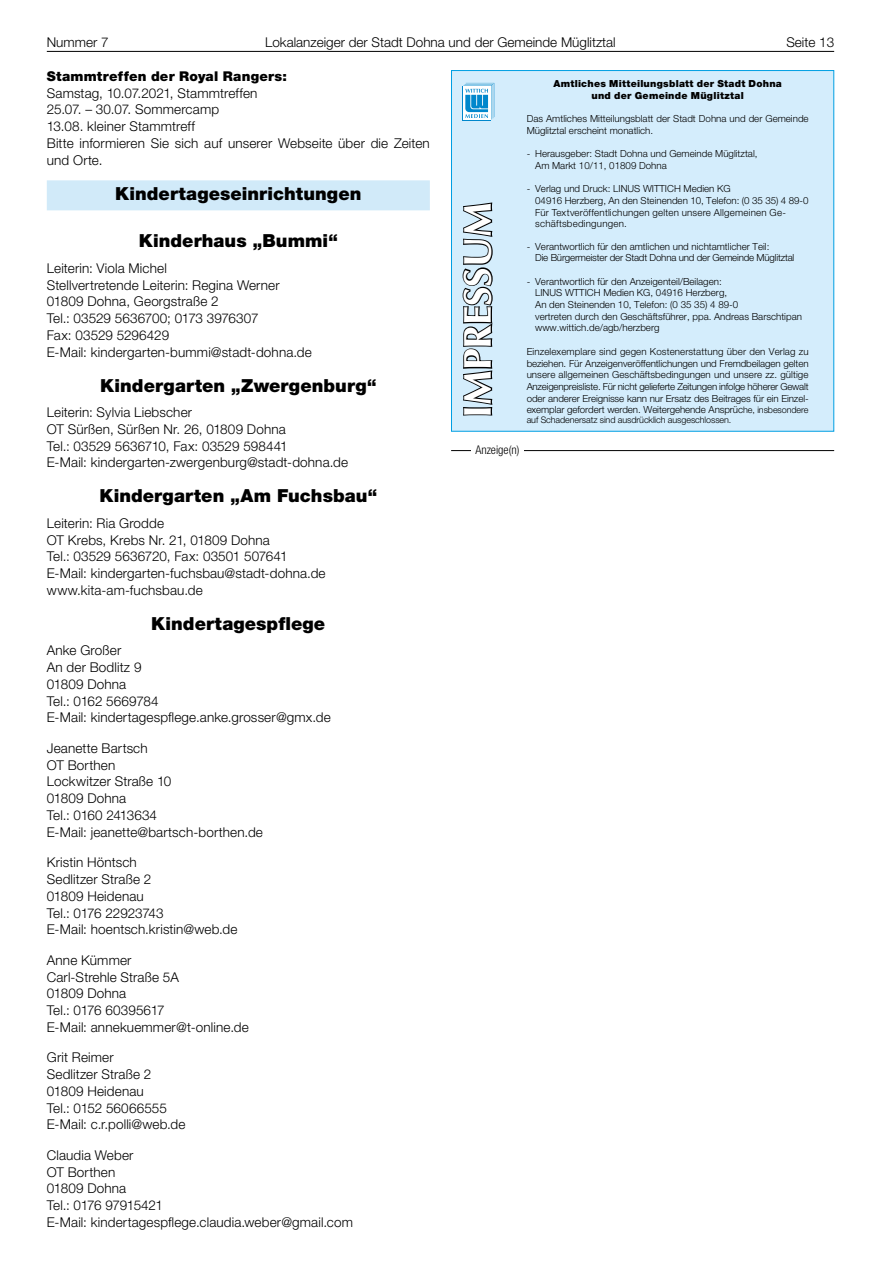
<style>
.page{position:relative;width:881px;height:1263px;background:#fff}
.page>*{position:absolute;margin:0;border:0;box-sizing:border-box;transform-origin:0 0}
.t1{font:700 39px "Optima LT";letter-spacing:-.005em;color:#fff}
.t2{font:900 18px "Helvetica Neue LT";letter-spacing:.005em;color:#000}
.t3{font:300 13.5px/16.8px "Helvetica Neue LT";letter-spacing:.01em;color:#000}
.t4{font:900 13.5px "Helvetica Neue LT";letter-spacing:.015em;color:#000}
.t5{font:300 condensed 12px "Helvetica Neue LT";color:#000}
.t6{font:300 9.75px/11.7px "Helvetica Neue LT";color:#000}
.t7{font:300 9.75px/11.7px "Helvetica Neue LT";letter-spacing:-.02em;color:#000}
.t8{font:900 9.75px/11.7px "Helvetica Neue LT";letter-spacing:.025em;color:#000;text-align:center}
.t9{font:300 9px "Helvetica Neue LT";letter-spacing:-.01em;color:#000}
.s1{font-size:9px}
</style>
<div class="page">
<hr style="left:47px;top:51px;width:786px;height:1px;background:#000">
<div style="left:47px;top:180px;width:382px;height:30px;background:#d1eaf9"></div>
<div style="left:451px;top:70px;width:382px;height:362px;background:#d4edfc;border:1px solid #009fe3"></div>
<svg style="left:462px;top:202px;width:31px;height:214px"></svg>
<div style="left:462px;top:86px;width:28px;height:34px;background:#0087cc"></div>
<svg style="left:463px;top:119px;width:27px;height:1px"></svg>
<svg style="left:463px;top:83px;width:31px;height:36px"></svg>
<hr style="left:451px;top:450px;width:382px;height:1px;background:#000">
<div style="left:471px;top:446px;width:52px;height:7px;background:#fff"></div>
<p class="t3" style="left:47px;top:34px;width:63px">Nummer 7</p>
<p class="t3" style="left:265px;top:33px;width:352px">Lokalanzeiger der Stadt Dohna und der Gemeinde Müglitztal</p>
<p class="t3" style="left:786px;top:33px;width:49px">Seite 13</p>
<p class="t4" style="left:47px;top:68px;width:241px">Stammtreffen der Royal Rangers:</p>
<p class="t3" style="left:47px;top:84px;width:384px">Samstag, 10.07.2021, Stammtreffen<br>25.07. – 30.07. Sommercamp<br>13.08. kleiner Stammtreff<br>Bitte informieren Sie sich auf unserer Webseite über die Zeiten und Orte.</p>
<h2 class="t2" style="left:115px;top:183px;width:247px">Kindertageseinrichtungen</h2>
<h2 class="t2" style="left:139px;top:230px;width:200px">Kinderhaus „Bummi“</h2>
<p class="t3" style="left:47px;top:259px;width:266px">Leiterin: Viola Michel<br>Stellvertretende Leiterin: Regina Werner<br>01809 Dohna, Georgstraße 2<br>Tel.: 03529 5636700; 0173 3976307<br>Fax: 03529 5296429<br>E-Mail: kindergarten-bummi@stadt-dohna.de</p>
<h2 class="t2" style="left:100px;top:375px;width:277px">Kindergarten „Zwergenburg“</h2>
<p class="t3" style="left:47px;top:404px;width:303px">Leiterin: Sylvia Liebscher<br>OT Sürßen, Sürßen Nr. 26, 01809 Dohna<br>Tel.: 03529 5636710, Fax: 03529 598441<br>E-Mail: kindergarten-zwergenburg@stadt-dohna.de</p>
<h2 class="t2" style="left:99px;top:485px;width:279px">Kindergarten „Am Fuchsbau“</h2>
<p class="t3" style="left:47px;top:514px;width:280px">Leiterin: Ria Grodde<br>OT Krebs, Krebs Nr. 21, 01809 Dohna<br>Tel.: 03529 5636720, Fax: 03501 507641<br>E-Mail: kindergarten-fuchsbau@stadt-dohna.de www.kita-am-fuchsbau.de</p>
<h2 class="t2" style="left:151px;top:613px;width:175px">Kindertagespflege</h2>
<p class="t3" style="left:47px;top:642px;width:285px">Anke Großer<br>An der Bodlitz 9<br>01809 Dohna<br>Tel.: 0162 5669784<br>E-Mail: kindertagespflege.anke.grosser@gmx.de</p>
<p class="t3" style="left:47px;top:739px;width:217px">Jeanette Bartsch<br>OT Borthen<br>Lockwitzer Straße 10<br>01809 Dohna<br>Tel.: 0160 2413634<br>E-Mail: jeanette@bartsch-borthen.de</p>
<p class="t3" style="left:47px;top:854px;width:192px">Kristin Höntsch<br>Sedlitzer Straße 2<br>01809 Heidenau<br>Tel.: 0176 22923743<br>E-Mail: hoentsch.kristin@web.de</p>
<p class="t3" style="left:47px;top:951px;width:203px">Anne Kümmer<br>Carl-Strehle Straße 5A<br>01809 Dohna<br>Tel.: 0176 60395617<br>E-Mail: annekuemmer@t-online.de</p>
<p class="t3" style="left:47px;top:1049px;width:140px">Grit Reimer<br>Sedlitzer Straße 2<br>01809 Heidenau<br>Tel.: 0152 56066555<br>E-Mail: c.r.polli@web.de</p>
<p class="t3" style="left:47px;top:1146px;width:307px">Claudia Weber<br>OT Borthen<br>01809 Dohna<br>Tel.: 0176 97915421<br>E-Mail: kindertagespflege.claudia.weber@gmail.com</p>
<p class="t8" style="left:553px;top:78px;width:230px">Amtliches Mitteilungsblatt der Stadt Dohna und der Gemeinde Müglitztal</p>
<p class="t6" style="left:526px;top:112px;width:283px">Das Amtliches Mitteilungsblatt der Stadt Dohna und der Gemeinde<br>Müglitztal erscheint monatlich.</p>
<p class="t6" style="left:535px;top:148px;width:224px;text-indent:-9px">- Herausgeber: Stadt Dohna und Gemeinde Müglitztal,<br>Am Markt 10/11, 01809 Dohna</p>
<p class="t6" style="left:535px;top:183px;width:275px;text-indent:-9px">- Verlag und Druck: LINUS WITTICH Medien KG<br>04916 Herzberg, An den Steinenden 10, Telefon: (0 35 35) 4 89-0<br>Für Textveröffentlichungen gelten unsere Allgemeinen Ge&shy;schäftsbedingungen.</p>
<p class="t7" style="left:535px;top:240px;width:261px;text-indent:-9px">- Verantwortlich für den amtlichen und nichtamtlicher Teil:<br>Die Bürgermeister der Stadt Dohna und der Gemeinde Müglitztal</p>
<p class="t6" style="left:535px;top:275px;width:268px;text-indent:-9px">- Verantwortlich für den Anzeigenteil/Beilagen:<br>LINUS WTTICH Medien KG, 04916 Herzberg,<br>An den Steinenden 10, Telefon: (0 35 35) 4 89-0<br>vertreten durch den Geschäftsführer, ppa. Andreas Barschtipan www.wittich.de/agb/herzberg</p>
<p class="t6" style="left:526px;top:345px;width:283px;text-align:justify">Einzelexemplare sind gegen Kostenerstattung über den Verlag zu beziehen. Für Anzeigenveröffentlichungen und Fremdbeilagen gelten unsere allgemeinen Geschäftsbedingungen und unsere zz. gültige Anzeigenpreisliste. Für nicht gelieferte Zeitungen infolge höherer Gewalt oder anderer Ereignisse kann nur Ersatz des Beitrages für ein Einzel&shy;exemplar gefordert werden. Weitergehende Ansprüc<span class="s1">he, insbesondere</span></p>
<h1 class="t1" style="left:455px;top:418px;width:217px;rotate:-90deg">IMPRESSUM</h1>
<p class="t9" style="left:526px;top:414px;width:206px">auf Schadenersatz sind ausdrücklich ausgeschlossen.</p>
<p class="t5" style="left:475px;top:443px;width:45px">Anzeige(n)</p>
</div>
